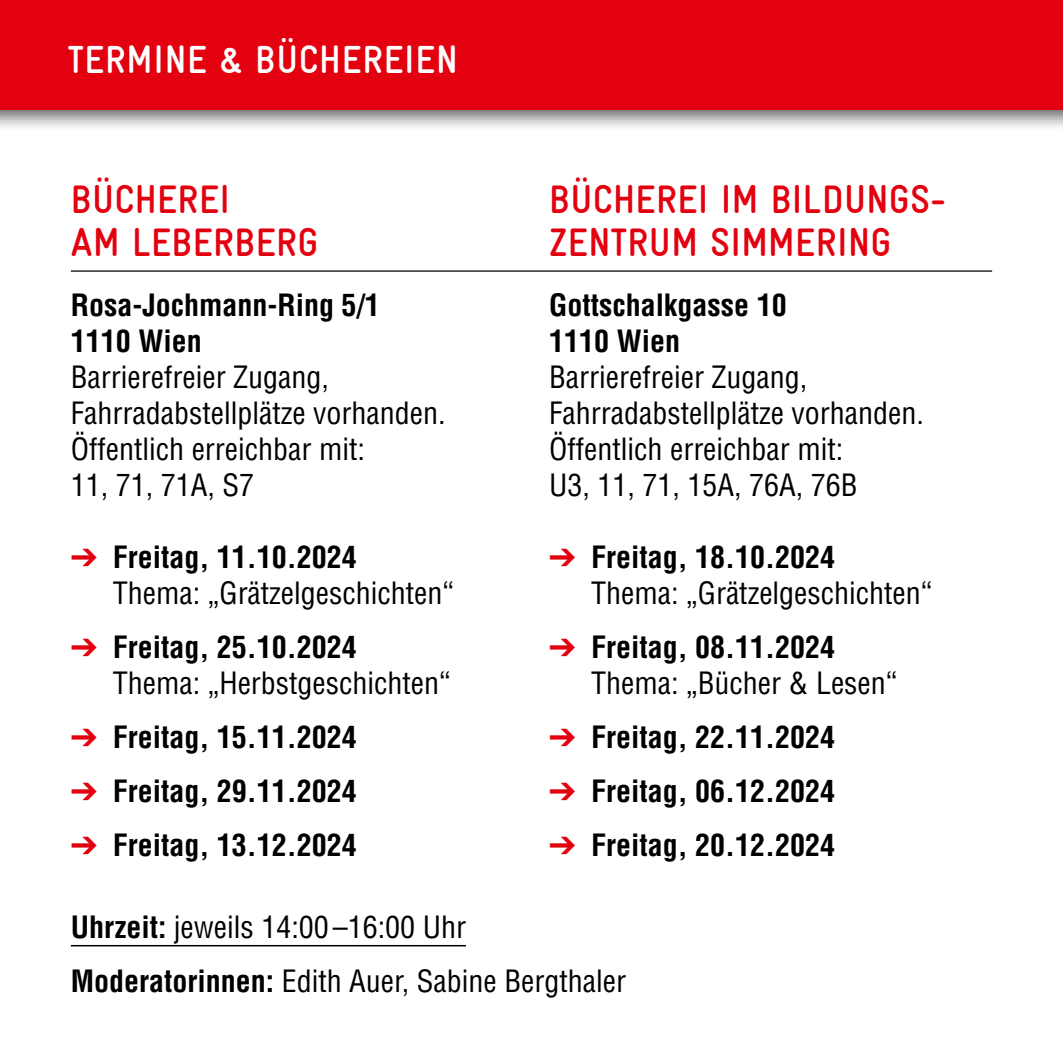
<style>
.page{position:relative;width:1063px;height:1063px;background:#fff}
.page>*{position:absolute;margin:0;border:0;box-sizing:border-box;transform-origin:0 0}
.t1{font:700 condensed 40px/42.5px "Gravur";letter-spacing:.01em;color:#e3000f}
.t2{font:700 condensed 39.5px "Gravur";letter-spacing:.02em;color:#fff}
.t3{font:condensed 30px/36px "Helvetica LT Std";color:#000}
.t4{font:700 condensed 30px/36px "Helvetica LT Std";color:#000}
.s1{color:#e3000f}
.s2{font-weight:700}
</style>
<div class="page">
<hr style="left:71px;top:945px;width:395px;height:1px;background:#000">
<hr style="left:71px;top:270px;width:921px;height:2px;background:#000">
<div style="left:0;top:0;width:1063px;height:131px;background:#000;opacity:.6"></div>
<div style="left:0;top:0;width:1063px;height:110px;background:#e3000f"></div>
<h2 class="t2" style="left:68px;top:37px;width:392px">TERMINE &amp; BÜCHEREIEN</h2>
<h1 class="t1" style="left:71px;top:178px;width:249px">BÜCHEREI<br>AM LEBERBERG</h1>
<p class="t4" style="left:71px;top:287px;width:311px">Rosa-Jochmann-Ring 5/1<br>1110 Wien</p>
<p class="t3" style="left:71px;top:359px;width:376px">Barrierefreier Zugang,<br>Fahrradabstellplätze vorhanden.<br>Öffentlich erreichbar mit:<br>11, 71, 71A, S7</p>
<p class="t3" style="left:113px;top:539px;width:343px;text-indent:-42px"><span class="s1">➔</span> <span class="s2">Freitag, 11.10.2024<br></span>Thema: „Grätzelgeschichten“</p>
<p class="t3" style="left:113px;top:629px;width:340px;text-indent:-42px"><span class="s1">➔</span> <span class="s2">Freitag, 25.10.2024<br></span>Thema: „Herbstgeschichten“</p>
<p class="t4" style="left:71px;top:719px;width:287px"><span class="s1">➔</span> Freitag, 15.11.2024</p>
<p class="t4" style="left:71px;top:773px;width:287px"><span class="s1">➔</span> Freitag, 29.11.2024</p>
<p class="t4" style="left:71px;top:827px;width:287px"><span class="s1">➔</span> Freitag, 13.12.2024</p>
<h1 class="t1" style="left:549px;top:178px;width:398px">BÜCHEREI IM BILDUNGS-<br>ZENTRUM SIMMERING</h1>
<p class="t4" style="left:549px;top:287px;width:239px">Gottschalkgasse 10<br>1110 Wien</p>
<p class="t3" style="left:549px;top:359px;width:376px">Barrierefreier Zugang,<br>Fahrradabstellplätze vorhanden.<br>Öffentlich erreichbar mit:<br>U3, 11, 71, 15A, 76A, 76B</p>
<p class="t3" style="left:591px;top:539px;width:343px;text-indent:-42px"><span class="s1">➔</span> <span class="s2">Freitag, 18.10.2024<br></span>Thema: „Grätzelgeschichten“</p>
<p class="t3" style="left:591px;top:629px;width:308px;text-indent:-42px"><span class="s1">➔</span> <span class="s2">Freitag, 08.11.2024<br></span>Thema: „Bücher &amp; Lesen“</p>
<p class="t4" style="left:549px;top:719px;width:287px"><span class="s1">➔</span> Freitag, 22.11.2024</p>
<p class="t4" style="left:549px;top:773px;width:287px"><span class="s1">➔</span> Freitag, 06.12.2024</p>
<p class="t4" style="left:549px;top:827px;width:287px"><span class="s1">➔</span> Freitag, 20.12.2024</p>
<p class="t3" style="left:71px;top:900px;width:557px;line-height:54px"><span class="s2">Uhrzeit:</span> jeweils 14:00 –16:00 Uhr<br><span class="s2">Moderatorinnen:</span> Edith Auer, Sabine Bergthaler</p>
</div>
